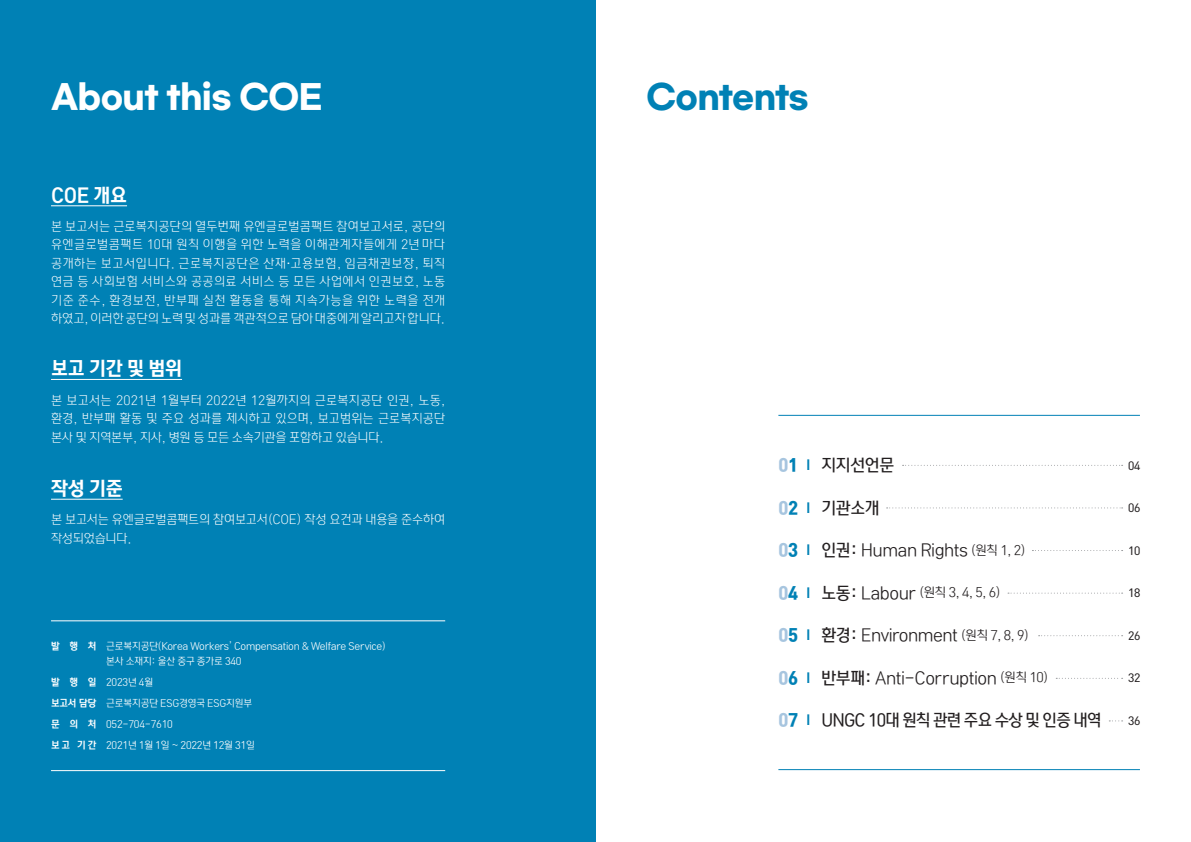
<style>
.page{position:relative;width:1191px;height:842px;background:#fff}
.page>*{position:absolute;margin:0;border:0;box-sizing:border-box;transform-origin:0 0}
.t1{font:700 33px "Gmarket Sans";letter-spacing:-.02em;color:#fff}
.t2{font:700 33px "Gmarket Sans";letter-spacing:-.025em;color:#0081b5}
.t3{font:19.5px "Rix Sin Head PH";letter-spacing:-.02em;color:#fff}
.t4{font:17px "Rix Sin Head PR";letter-spacing:-.03em;color:#231f20}
.t5{font:17px "Rix Sin Head PBK";letter-spacing:-.02em;color:#a7c5df}
.t6{font:17px "Rix Sin Head PSB";letter-spacing:-.05em;color:#231f20;scale:.95 1}
.t7{font:17px "Rix Sin Head PSB";letter-spacing:-.05em;color:#231f20}
.t8{font:13px "Rix Sin Head PR";color:#231f20}
.t9{font:12.6px/18.5px "Rix Sin Head PL";color:#fff;text-align:justify}
.t10{font:12.6px/18.5px "Rix Sin Head PL";letter-spacing:-.02em;color:#fff}
.t11{font:11px "Rix Sin Head PSB";letter-spacing:-.03em;color:#231f20}
.t12{font:10px "Rix Sin Head PR";letter-spacing:-.02em;color:#fff}
.t13{font:10px "Rix Sin Head PEB";letter-spacing:.99em;color:#fff}
.s1{color:#0081b5}
.s2{font-family:"Rix Sin Head PEB";font-size:11.1px;color:#0081b5}
.s3{font-family:"Rix Sin Head PSB"}
.s4{font-size:13px}
.s5{font-family:"Rix Sin Head PSB";font-size:17px}
.s6{font-size:17px}
</style>
<div class="page">
<div style="left:0;top:0;width:595px;height:842px;background:#0081b5"></div>
<hr style="left:51px;top:205px;width:76px;height:1px;background:#fff">
<hr style="left:51px;top:379px;width:131px;height:1px;background:#fff">
<hr style="left:51px;top:499px;width:72px;height:1px;background:#fff">
<hr style="left:51px;top:620px;width:394px;height:1px;background:#fff">
<hr style="left:778px;top:415px;width:362px;height:1px;background:#0081b5">
<hr style="left:778px;top:769px;width:362px;height:1px;background:#0081b5">
<svg style="left:902px;top:465px;width:220px;height:1px"></svg>
<svg style="left:886px;top:507px;width:236px;height:1px"></svg>
<svg style="left:1032px;top:550px;width:90px;height:1px"></svg>
<svg style="left:1008px;top:593px;width:114px;height:1px"></svg>
<svg style="left:1038px;top:635px;width:84px;height:1px"></svg>
<svg style="left:1056px;top:678px;width:66px;height:1px"></svg>
<hr style="left:51px;top:770px;width:394px;height:1px;background:#fff">
<p class="t1" style="left:51px;top:79px;width:273px">About this COE</p>
<p class="t2" style="left:646px;top:79px;width:164px">Contents</p>
<p class="t3" style="left:51px;top:182px;width:78px">COE 개요</p>
<p class="t9" style="left:51px;top:217px;width:396px">본 보고서는 근로복지공단의 열두번째 유엔글로벌콤팩트 참여보고서로, 공단의 유엔글로벌콤팩트 10대 원칙 이행을 위한 노력을 이해관계자들에게 2년 마다 공개하는 보고서입니다. 근로복지공단은 산재·고용보험, 임금채권보장, 퇴직 연금 등 사회보험 서비스와 공공의료 서비스 등 모든 사업에서 인권보호, 노동 기준 준수, 환경보전, 반부패 실천 활동을 통해 지속가능을 위한 노력을 전개 하였고,이러한공단의 노력및 성과를 객관적으로 담아대중에게알리고자합니다.</p>
<p class="t3" style="left:51px;top:356px;width:133px">보고 기간 및 범위</p>
<p class="t9" style="left:51px;top:391px;width:396px">본 보고서는 2021년 1월부터 2022년 12월까지의 근로복지공단 인권, 노동, 환경, 반부패 활동 및 주요 성과를 제시하고 있으며, 보고범위는 근로복지공단 본사 및 지역본부, 지사, 병원 등 모든 소속기관을 포함하고 있습니다.</p>
<p class="t3" style="left:51px;top:476px;width:74px">작성 기준</p>
<p class="t10" style="left:51px;top:511px;width:396px">본 보고서는 유엔글로벌콤팩트의 참여보고서(COE) 작성 요건과 내용을 준수하여 작성되었습니다.</p>
<p class="t13" style="left:51px;top:640px;width:47px">발행처</p>
<p class="t13" style="left:51px;top:675px;width:47px">발행일</p>
<p class="t13" style="left:51px;top:696px;width:47px">보고서 담당</p>
<p class="t13" style="left:51px;top:718px;width:47px">문의처</p>
<p class="t13" style="left:51px;top:739px;width:47px">보고 기간</p>
<p class="t12" style="left:106px;top:640px;width:281px">근로복지공단(Korea Workers’ Compensation &amp; Welfare Service)</p>
<p class="t12" style="left:106px;top:654px;width:137px">본사 소재지: 울산 중구 종가로 340</p>
<p class="t12" style="left:106px;top:676px;width:48px">2023년 4월</p>
<p class="t12" style="left:106px;top:697px;width:147px">근로복지공단 ESG경영국 ESG지원부</p>
<p class="t12" style="left:106px;top:718px;width:68px">052-704-7610</p>
<p class="t12" style="left:106px;top:739px;width:150px">2021년 1월 1일 ~ 2022년 12월 31일</p>
<p class="t5" style="left:778px;top:454px;width:34px">0<span class="s1">1</span> <span class="s2">|</span></p>
<p class="t5" style="left:778px;top:496px;width:34px">0<span class="s1">2</span> <span class="s2">|</span></p>
<p class="t5" style="left:778px;top:539px;width:34px">0<span class="s1">3</span> <span class="s2">|</span></p>
<p class="t5" style="left:778px;top:581px;width:34px">0<span class="s1">4</span> <span class="s2">|</span></p>
<p class="t5" style="left:778px;top:624px;width:34px">0<span class="s1">5</span> <span class="s2">|</span></p>
<p class="t5" style="left:778px;top:666px;width:34px">0<span class="s1">6</span> <span class="s2">|</span></p>
<p class="t5" style="left:778px;top:709px;width:34px">0<span class="s1">7</span> <span class="s2">|</span></p>
<p class="t7" style="left:821px;top:454px;width:74px">지지선언문</p>
<p class="t7" style="left:821px;top:497px;width:60px">기관소개</p>
<p class="t4" style="left:821px;top:539px;width:206px"><span class="s3">인권:</span> Human Rights <span class="s4">(원칙 1, 2)</span></p>
<p class="t8" style="left:821px;top:584px;width:180px"><span class="s5">노동:</span> <span class="s6">Labour</span> (원칙 3, 4, 5, 6)</p>
<p class="t4" style="left:821px;top:624px;width:209px"><span class="s3">환경:</span> Environment <span class="s4">(원칙 7, 8, 9)</span></p>
<p class="t4" style="left:821px;top:667px;width:228px"><span class="s3">반부패:</span> Anti-Corruption <span class="s4">(원칙 10)</span></p>
<p class="t6" style="left:821px;top:709px;width:296px">UNGC 10대 원칙 관련 주요 수상 및 인증 내역</p>
<p class="t11" style="left:1128px;top:459px;width:14px">04</p>
<p class="t11" style="left:1128px;top:501px;width:14px">06</p>
<p class="t11" style="left:1128px;top:544px;width:14px">10</p>
<p class="t11" style="left:1128px;top:586px;width:14px">18</p>
<p class="t11" style="left:1128px;top:629px;width:14px">26</p>
<p class="t11" style="left:1128px;top:671px;width:14px">32</p>
<p class="t11" style="left:1128px;top:714px;width:14px">36</p>
</div>
